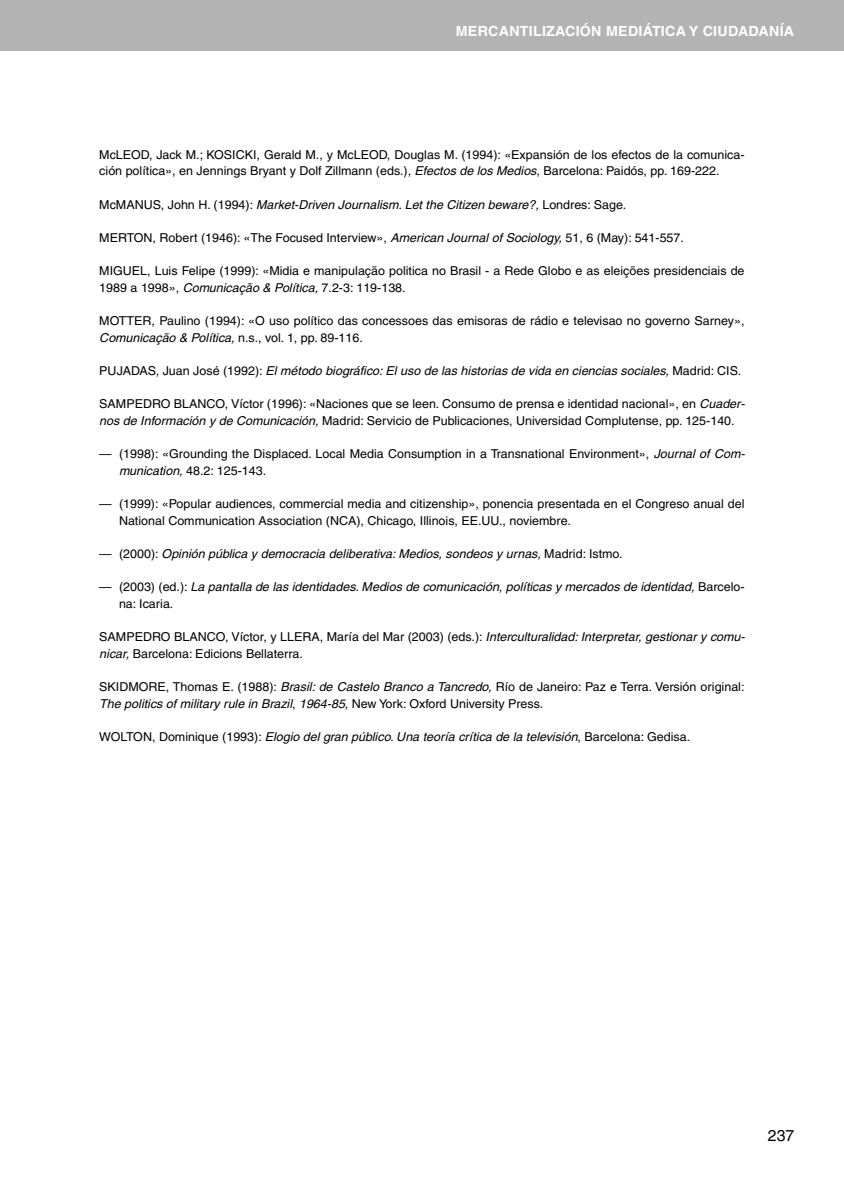
<style>
.page{position:relative;width:844px;height:1191px;background:#fff}
.page>*{position:absolute;margin:0;border:0;box-sizing:border-box;transform-origin:0 0}
.t1{font:15.75px "Helvetica";color:#000}
.t2{font:700 14px "Helvetica";letter-spacing:.015em;color:#fff}
.t3{font:12.25px/16.6px "Helvetica";color:#000}
.t4{font:italic 12.25px/16.6px "Helvetica";color:#000}
.s1{font-style:italic}
.s2{font-style:normal}
</style>
<div class="page">
<div style="left:0;top:0;width:843px;height:51px;background:#b3b3b3"></div>
<p class="t2" style="left:455px;top:26px;width:340px">MERCANTILIZACIÓN MEDIÁTICA Y CIUDADANÍA</p>
<p class="t3" style="left:99px;top:147px;width:646px">McLEOD, Jack M.; KOSICKI, Gerald M., y McLEOD, Douglas M. (1994): «Expansión de los efectos de la comunica&shy;ción política», en Jennings Bryant y Dolf Zillmann (eds.), <span class="s1">Efectos de los Medios</span>, Barcelona: Paidós, pp. 169-222.</p>
<p class="t4" style="left:99px;top:197px;width:528px"><span class="s2">McMANUS, John H. (1994):</span> Market-Driven Journalism. Let the Citizen beware?, <span class="s2">Londres: Sage.</span></p>
<p class="t3" style="left:99px;top:230px;width:586px">MERTON, Robert (1946): «The Focused Interview», <span class="s1">American Journal of Sociology,</span> 51, 6 (May): 541-557.</p>
<p class="t3" style="left:99px;top:264px;width:646px">MIGUEL, Luis Felipe (1999): «Midia e manipulação politica no Brasil - a Rede Globo e as eleições presidenciais de<br>1989 a 1998», <span class="s1">Comunicação &amp; Política,</span> 7.2-3: 119-138.</p>
<p class="t3" style="left:99px;top:313px;width:646px">MOTTER, Paulino (1994): «O uso político das concessoes das emisoras de rádio e televisao no governo Sarney»,<br><span class="s1">Comunicação &amp; Política,</span> n.s., vol. 1, pp. 89-116.</p>
<p class="t4" style="left:99px;top:363px;width:643px"><span class="s2">PUJADAS, Juan José (1992):</span> El método biográfico: El uso de las historias de vida en ciencias sociales, <span class="s2">Madrid: CIS.</span></p>
<p class="t3" style="left:99px;top:397px;width:647px">SAMPEDRO BLANCO, Víctor (1996): «Naciones que se leen. Consumo de prensa e identidad nacional», en <span class="s1">Cuader&shy;nos de Información y de Comunicación,</span> Madrid: Servicio de Publicaciones, Universidad Complutense, pp. 125-140.</p>
<p class="t3" style="left:119px;top:446px;width:627px;text-indent:-20px">— (1998): «Grounding the Displaced. Local Media Consumption in a Transnational Environment», <span class="s1">Journal of Com&shy;munication,</span> 48.2: 125-143.</p>
<p class="t3" style="left:119px;top:496px;width:627px;text-indent:-20px">— (1999): «Popular audiences, commercial media and citizenship», ponencia presentada en el Congreso anual del<br>National Communication Association (NCA), Chicago, Illinois, EE.UU., noviembre.</p>
<p class="t4" style="left:99px;top:546px;width:524px"><span class="s2">— (2000):</span> Opinión pública y democracia deliberativa: Medios, sondeos y urnas, <span class="s2">Madrid: Istmo.</span></p>
<p class="t4" style="left:119px;top:579px;width:627px;text-indent:-20px"><span class="s2">— (2003) (ed.):</span> La pantalla de las identidades. Medios de comunicación, políticas y mercados de identidad, <span class="s2">Barcelo&shy;na: Icaria.</span></p>
<p class="t3" style="left:99px;top:629px;width:647px">SAMPEDRO BLANCO, Víctor, y LLERA, María del Mar (2003) (eds.): <span class="s1">Interculturalidad: Interpretar, gestionar y comu&shy;nicar,</span> Barcelona: Edicions Bellaterra.</p>
<p class="t3" style="left:99px;top:679px;width:646px">SKIDMORE, Thomas E. (1988): <span class="s1">Brasil: de Castelo Branco a Tancredo,</span> Río de Janeiro: Paz e Terra. Versión original:<br><span class="s1">The politics of military rule in Brazil</span>, <span class="s1">1964-85,</span> New York: Oxford University Press.</p>
<p class="t4" style="left:99px;top:729px;width:592px"><span class="s2">WOLTON, Dominique (1993):</span> Elogio del gran público. Una teoría crítica de la televisión<span class="s2">, Barcelona: Gedisa.</span></p>
<p class="t1" style="left:767px;top:1130px;width:28px">237</p>
</div>
